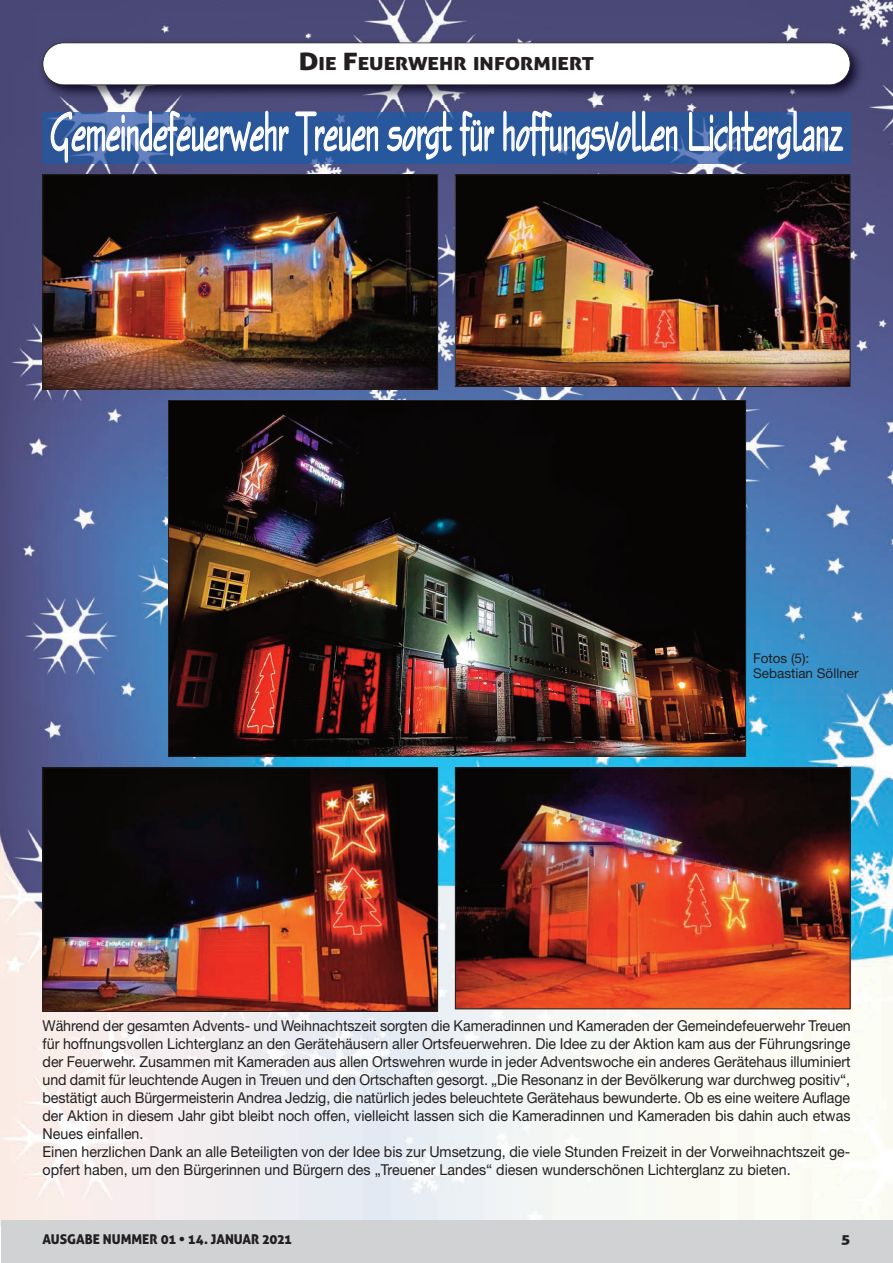
<style>
.page{position:relative;width:893px;height:1263px;background:#fff}
.page>*{position:absolute;margin:0;border:0;box-sizing:border-box;transform-origin:0 0}
.t1{font:57.15px "Enviro D";color:#fff;scale:.59 1}
.t2{font:18px "Aller Display";color:#231f20;scale:1.21 1}
.t3{font:15px/18px "Helvetica Neue";color:#231f20;scale:.95 1}
.t4{font:13.5px "Aller Display";color:#231f20}
.t5{font:13.5px/15px "Helvetica Neue";color:#231f20}
.t6{font:13.5px "Aller Display";color:#231f20;scale:1.21 1}
.s1{font-size:24px}
</style>
<div class="page">
<img style="left:0;top:0;width:893px;height:1226px">
<div style="left:1px;top:1220px;width:892px;height:43px;background:#d1d2d4"></div>
<img style="left:36px;top:36px;width:834px;height:69px">
<svg style="left:43px;top:43px;width:807px;height:42px"></svg>
<img style="left:43px;top:113px;width:807px;height:50px">
<svg style="left:50px;top:110px;width:239px;height:53px;background:#5e7eb3"></svg>
<svg style="left:295px;top:111px;width:84px;height:45px;background:#577bb0"></svg>
<svg style="left:386px;top:110px;width:67px;height:50px;background:#5479af"></svg>
<svg style="left:459px;top:110px;width:36px;height:47px;background:#5e80b3"></svg>
<svg style="left:503px;top:110px;width:175px;height:50px;background:#5a7cb1"></svg>
<svg style="left:688px;top:110px;width:156px;height:50px;background:#5b7baf"></svg>
<img style="left:45px;top:176px;width:391px;height:211px">
<div style="left:43px;top:174px;width:395px;height:215px;border:1px solid #231f20"></div>
<img style="left:457px;top:176px;width:391px;height:209px">
<div style="left:455px;top:174px;width:395px;height:213px;border:1px solid #231f20"></div>
<img style="left:170px;top:402px;width:574px;height:353px">
<img style="left:45px;top:769px;width:391px;height:241px">
<div style="left:43px;top:767px;width:395px;height:245px;border:1px solid #231f20"></div>
<img style="left:457px;top:769px;width:391px;height:238px">
<div style="left:455px;top:767px;width:395px;height:242px;border:1px solid #231f20"></div>
<p class="t2" style="left:299px;top:52px;width:246px"><span class="s1">D</span>IE <span class="s1">F</span>EUERWEHR INFORMIERT</p>
<h1 class="t1" style="left:51px;top:97px;width:1344px">Gemeindefeuerwehr Treuen sorgt für hoffungsvollen Lichterglanz</h1>
<p class="t5" style="left:753px;top:652px;width:107px">Fotos (5):<br>Sebastian Söllner</p>
<p class="t3" style="left:42px;top:1018px;width:852px">Während der gesamten Advents- und Weihnachtszeit sorgten die Kameradinnen und Kameraden der Gemeindefeuerwehr Treuen für hoffnungsvollen Lichterglanz an den Gerätehäusern aller Ortsfeuerwehren. Die Idee zu der Aktion kam aus der Führungsringe der Feuerwehr. Zusammen mit Kameraden aus allen Ortswehren wurde in jeder Adventswoche ein anderes Gerätehaus illuminiert und damit für leuchtende Augen in Treuen und den Ortschaften gesorgt. „Die Resonanz in der Bevölkerung war durchweg positiv“, bestätigt auch Bürgermeisterin Andrea Jedzig, die natürlich jedes beleuchtete Gerätehaus bewunderte. Ob es eine weitere Auflage der Aktion in diesem Jahr gibt bleibt noch offen, vielleicht lassen sich die Kameradinnen und Kameraden bis dahin auch etwas Neues einfallen.<br>Einen herzlichen Dank an alle Beteiligten von der Idee bis zur Umsetzung, die viele Stunden Freizeit in der Vorweihnachtszeit ge&shy;opfert haben, um den Bürgerinnen und Bürgern des „Treuener Landes“ diesen wunderschönen Lichterglanz zu bieten.</p>
<p class="t4" style="left:43px;top:1231px;width:251px">AUSGABE NUMMER 01 • 14. JANUAR 2021</p>
<p class="t6" style="left:841px;top:1231px;width:9px">5</p>
</div>
